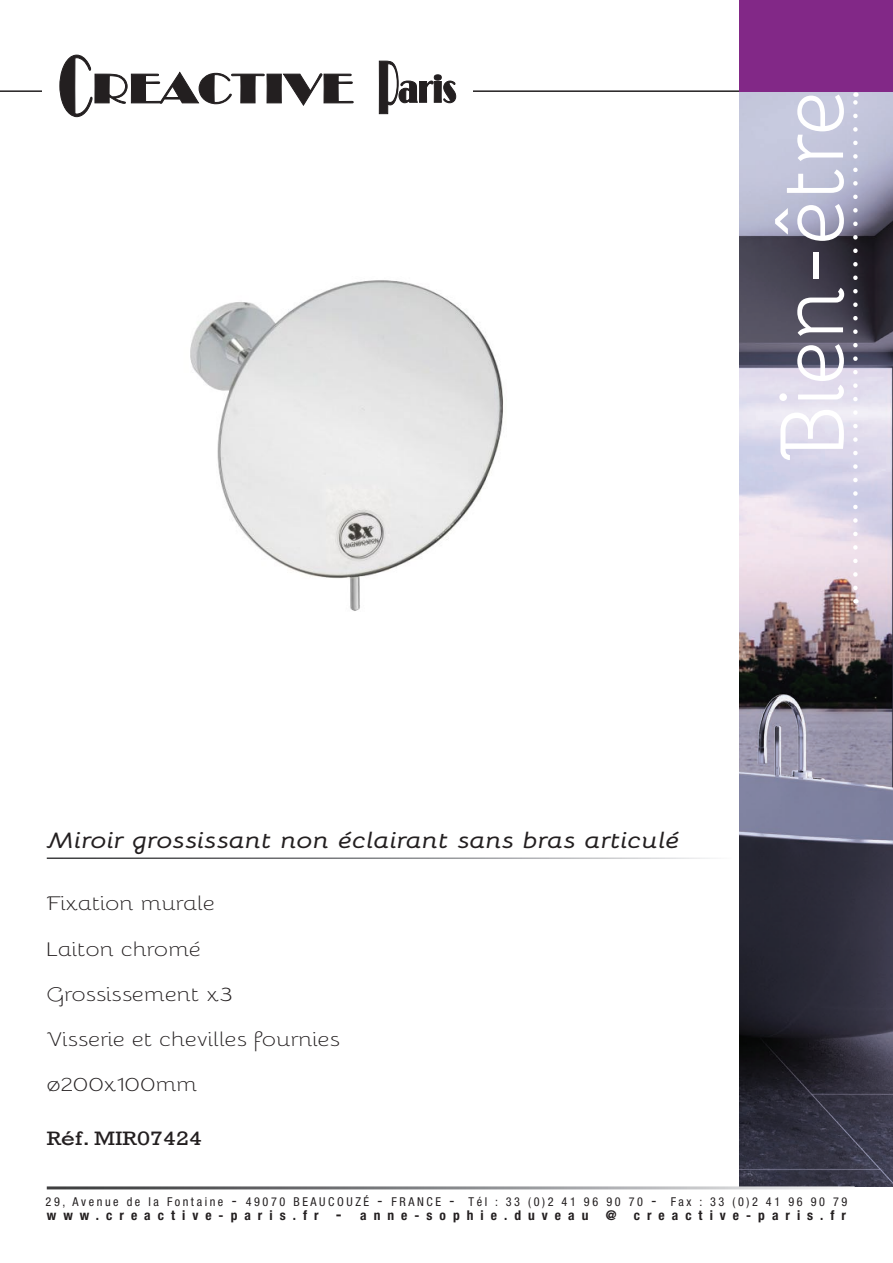
<style>
.page{position:relative;width:893px;height:1263px;background:#fff}
.page>*{position:absolute;margin:0;border:0;box-sizing:border-box;transform-origin:0 0}
.t1{font:90px "Bellota";letter-spacing:-.005em;color:#fff}
.t2{font:italic 700 22.35px "Bellota";letter-spacing:-.01em;color:#231f20;scale:1.2 1}
.t3{font:300 19.95px "Bellota";letter-spacing:-.01em;color:#231f20;scale:1.2 1}
.t4{font:19.95px "Rockwell";color:#231f20;scale:1.2 1}
.t5{font:700 condensed 13.5px "Helvetica Neue";letter-spacing:.52em;color:#231f20}
.t6{font:condensed 12.15px "Helvetica Neue";letter-spacing:.21em;color:#231f20}
.s1{font-size:15.9px}
</style>
<div class="page">
<img style="left:740px;top:91px;width:153px;height:1095px">
<hr style="left:0;top:90px;width:740px;height:2px;background:#231f20">
<div style="left:43px;top:29px;width:430px;height:119px;background:#fff"></div>
<svg style="left:59px;top:54px;width:295px;height:64px"></svg>
<svg style="left:378px;top:60px;width:79px;height:55px"></svg>
<img style="left:190px;top:280px;width:313px;height:331px">
<div style="left:740px;top:0;width:153px;height:91px;background:#822887"></div>
<svg style="left:853px;top:92px;width:5px;height:496px"></svg>
<p class="t1" style="left:742px;top:461px;width:375px;rotate:-90deg">Bien-être</p>
<p class="t2" style="left:47px;top:822px;width:529px">Miroir grossissant non éclairant sans bras articulé</p>
<p class="t3" style="left:47px;top:888px;width:142px">Fixation murale</p>
<p class="t3" style="left:47px;top:933px;width:130px">Laiton chromé</p>
<p class="t3" style="left:47px;top:978px;width:157px">Grossissement x3</p>
<p class="t3" style="left:47px;top:1023px;width:246px">Visserie et chevilles fournies</p>
<p class="t3" style="left:47px;top:1068px;width:127px">ø200x100mm</p>
<p class="t4" style="left:47px;top:1127px;width:131px">Réf. MIR07424</p>
<p class="t6" style="left:46px;top:1194px;width:803px">29, Avenue de la Fontaine <span class="s1">-</span> 49070 beaucouzé <span class="s1">-</span> FRANCE <span class="s1">-</span> Tél : 33 (0)2 41 96 90 70 <span class="s1">-</span> Fax : 33 (0)2 41 96 90 79</p>
<p class="t5" style="left:47px;top:1207px;width:543px">www.creactive-paris.fr <span class="s1">-</span> anne-sophie.duveau</p>
<p class="t5" style="left:606px;top:1207px;width:12px">@</p>
<p class="t5" style="left:634px;top:1207px;width:214px">creactive-paris.fr</p>
</div>
